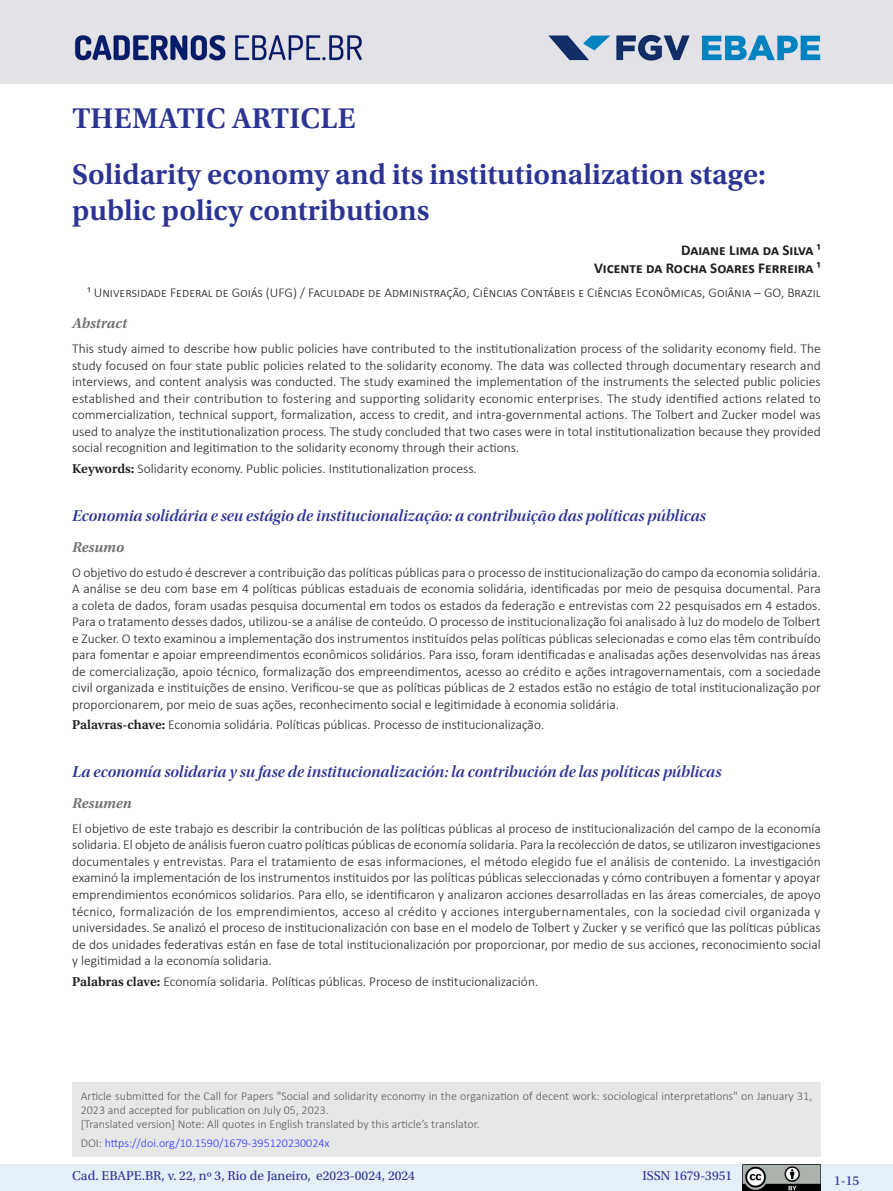
<style>
.page{position:relative;width:893px;height:1191px;background:#fff}
.page>*{position:absolute;margin:0;border:0;box-sizing:border-box;transform-origin:0 0}
._01_título_PT{font:600 30px/36px "Utopia Std";color:#2b3393}
._03_3_1_título_IN{font:16.5px "Utopia Std Semibold Disp It";color:#2b3393}
._02_autores{font:700 15px "Calibri";color:#231f20}
._03_0_titulo_resumo_abstract_resume{font:italic 600 15px "Utopia Std";color:#6c6d70}
._03_1_1_resumo_PT{font:300 13.5px/16.5px "Calibri";color:#231f20;text-align:justify}
._03_3_2_resumo_IN{font:300 13.5px/16.5px "Calibri";color:#231f20;text-align:justify}
._02_autores_-_tit{font:300 13.5px "Calibri";color:#231f20}
._03_1_2_Keywords{font:300 13.5px "Calibri";color:#231f20}
.t1{font:13.5px "Utopia Std";color:#2b3393}
._06_3_nota_de_rodape{font:300 12px/14.4px "Calibri";color:#57585a}
._06_3_nota_de_rodape-2{font:300 12px "Calibri";color:#33f}
.s1{font-family:"Utopia Std";font-weight:600}
.s2{color:#57585a}
</style>
<div class="page">
<div style="left:0;top:1164px;width:893px;height:27px;background:#e4eff8"></div>
<img style="left:743px;top:1164px;width:78px;height:27px">
<div style="left:0;top:0;width:893px;height:84px;background:#e3e4e8"></div>
<img style="left:74px;top:34px;width:747px;height:27px">
<div style="left:72px;top:1082px;width:749px;height:74px;background:#e6e7e9"></div>
<p class="_01_título_PT" style="left:72px;top:101px;width:285px">THEMATIC ARTICLE</p>
<p class="_01_título_PT" style="left:72px;top:156px;width:695px">Solidarity economy and its institutionalization stage: public policy contributions</p>
<p class="_02_autores" style="left:681px;top:239px;width:141px">Daiane Lima da Silva ¹</p>
<p class="_02_autores" style="left:594px;top:257px;width:228px">Vicente da Rocha Soares Ferreira ¹</p>
<p class="_02_autores_-_tit" style="left:88px;top:284px;width:735px">¹ Universidade Federal de Goiás (UFG) / Faculdade de Administração, Ciências Contábeis e Ciências Econômicas, Goiânia – GO, Brazil</p>
<p class="_03_0_titulo_resumo_abstract_resume" style="left:72px;top:315px;width:57px">Abstract</p>
<p class="_03_3_2_resumo_IN" style="left:72px;top:340px;width:750px">This study aimed to describe how public policies have contributed to the institutionalization process of the solidarity economy field. The study focused on four state public policies related to the solidarity economy. The data was collected through documentary research and interviews, and content analysis was conducted. The study examined the implementation of the instruments the selected public policies established and their contribution to fostering and supporting solidarity economic enterprises. The study identified actions related to commercialization, technical support, formalization, access to credit, and intra-governmental actions. The Tolbert and Zucker model was used to analyze the institutionalization process. The study concluded that two cases were in total institutionalization because they provided social recognition and legitimation to the solidarity economy through their actions.</p>
<p class="_03_1_1_resumo_PT" style="left:72px;top:460px;width:406px"><span class="s1">Keywords:</span> Solidarity economy. Public policies. Institutionalization process.</p>
<p class="_03_3_1_título_IN" style="left:72px;top:506px;width:635px">Economia solidária e seu estágio de institucionalização: a contribuição das políticas públicas</p>
<p class="_03_0_titulo_resumo_abstract_resume" style="left:72px;top:538px;width:53px">Resumo</p>
<p class="_03_1_1_resumo_PT" style="left:72px;top:564px;width:750px">O objetivo do estudo é descrever a contribuição das políticas públicas para o processo de institucionalização do campo da economia solidária.<br>A análise se deu com base em 4 políticas públicas estaduais de economia solidária, identificadas por meio de pesquisa documental. Para a coleta de dados, foram usadas pesquisa documental em todos os estados da federação e entrevistas com 22 pesquisados em 4 estados.<br>Para o tratamento desses dados, utilizou-se a análise de conteúdo. O processo de institucionalização foi analisado à luz do modelo de Tolbert e Zucker. O texto examinou a implementação dos instrumentos instituídos pelas políticas públicas selecionadas e como elas têm contribuído para fomentar e apoiar empreendimentos econômicos solidários. Para isso, foram identificadas e analisadas ações desenvolvidas nas áreas de comercialização, apoio técnico, formalização dos empreendimentos, acesso ao crédito e ações intragovernamentais, com a sociedade civil organizada e instituições de ensino. Verificou-se que as políticas públicas de 2 estados estão no estágio de total institucionalização por proporcionarem, por meio de suas ações, reconhecimento social e legitimidade à economia solidária.</p>
<p class="_03_1_2_Keywords" style="left:72px;top:716px;width:474px"><span class="s1">Palavras-chave:</span> Economia solidária. Políticas públicas. Processo de institucionalização.</p>
<p class="_03_3_1_título_IN" style="left:72px;top:763px;width:651px">La economía solidaria y su fase de institucionalización: la contribución de las políticas públicas</p>
<p class="_03_0_titulo_resumo_abstract_resume" style="left:72px;top:794px;width:61px">Resumen</p>
<p class="_03_1_1_resumo_PT" style="left:72px;top:820px;width:750px">El objetivo de este trabajo es describir la contribución de las políticas públicas al proceso de institucionalización del campo de la economía solidaria. El objeto de análisis fueron cuatro políticas públicas de economía solidaria. Para la recolección de datos, se utilizaron investigaciones documentales y entrevistas. Para el tratamiento de esas informaciones, el método elegido fue el análisis de contenido. La investigación examinó la implementación de los instrumentos instituidos por las políticas públicas seleccionadas y cómo contribuyen a fomentar y apoyar emprendimientos económicos solidarios. Para ello, se identificaron y analizaron acciones desarrolladas en las áreas comerciales, de apoyo técnico, formalización de los emprendimientos, acceso al crédito y acciones intergubernamentales, con la sociedad civil organizada y universidades. Se analizó el proceso de institucionalización con base en el modelo de Tolbert y Zucker y se verificó que las políticas públicas de dos unidades federativas están en fase de total institucionalización por proporcionar, por medio de sus acciones, reconocimiento social y legitimidad a la economía solidaria.</p>
<p class="_03_1_1_resumo_PT" style="left:72px;top:973px;width:468px"><span class="s1">Palabras clave:</span> Economía solidaria. Políticas públicas. Proceso de institucionalización.</p>
<p class="_06_3_nota_de_rodape" style="left:81px;top:1088px;width:733px">Article submitted for the Call for Papers "Social and solidarity economy in the organization of decent work: sociological interpretations" on January 31,<br>2023 and accepted for publication on July 05, 2023.</p>
<p class="_06_3_nota_de_rodape" style="left:81px;top:1117px;width:400px">[Translated version] Note: All quotes in English translated by this article’s translator.</p>
<p class="_06_3_nota_de_rodape-2" style="left:81px;top:1135px;width:250px"><span class="s2">DOI:</span> https://doi.org/10.1590/1679-395120230024x</p>
<p class="t1" style="left:72px;top:1168px;width:344px">Cad. EBAPE.BR, v. 22, nº 3, Rio de Janeiro, e2023-0024, 2024</p>
<p class="t1" style="left:642px;top:1168px;width:91px">ISSN 1679-3951</p>
<p class="t1" style="left:834px;top:1173px;width:27px">1-15</p>
</div>
